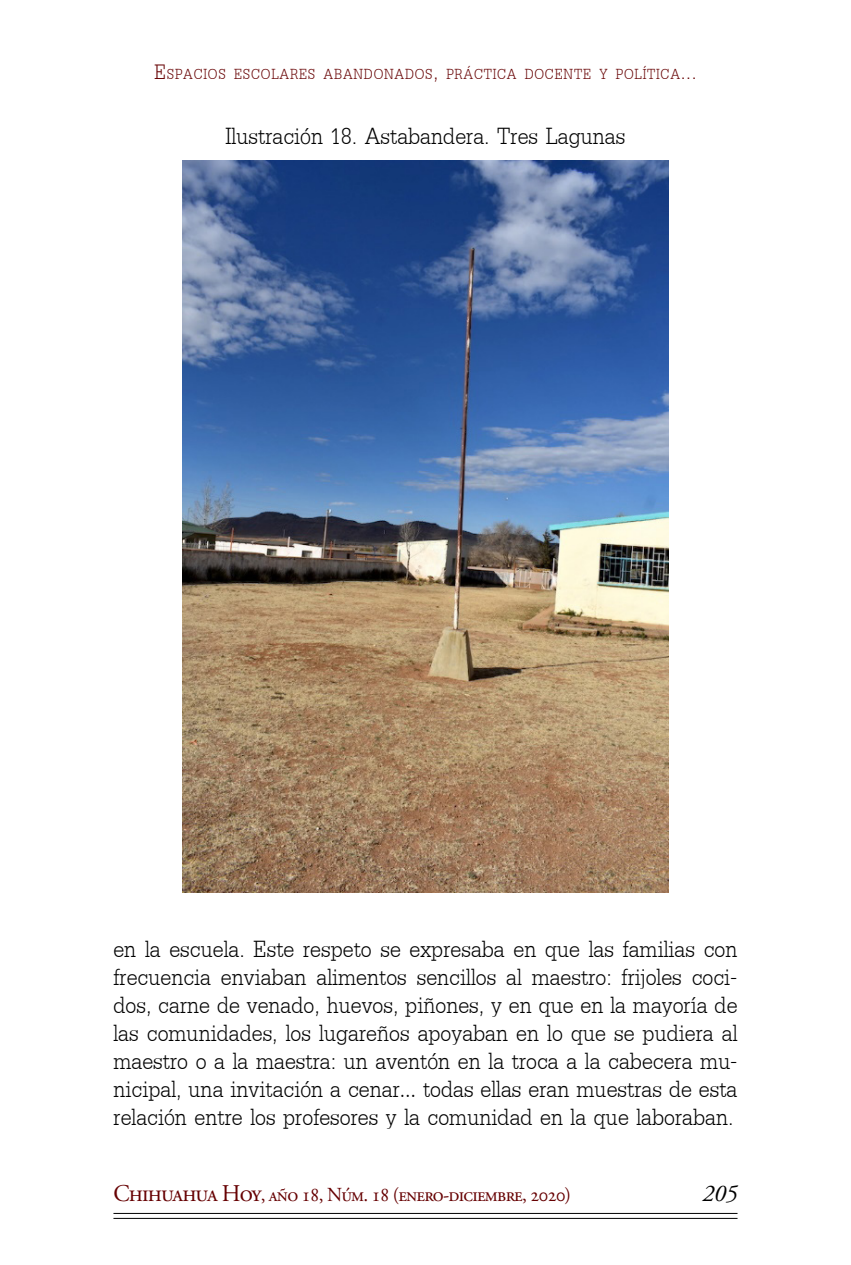
<style>
.page{position:relative;width:851px;height:1265px;background:#fff}
.page>*{position:absolute;margin:0;border:0;box-sizing:border-box;transform-origin:0 0}
.t1{font:34.6px/28px "Dillenia UPC";color:#000;text-align:justify}
.t2{font:italic 24px "Adobe Garamond Pro";color:#000}
.t3{font:21.6px "Dillenia UPC";letter-spacing:.035em;color:#660002}
.t4{font:19.8px "Adobe Garamond Pro";letter-spacing:-.04em;color:#660002}
.s1{font-size:30.8px}
.s2{font-size:24px}
</style>
<div class="page">
<hr style="left:113px;top:1212px;width:624px;height:1px;background:#000">
<hr style="left:113px;top:1217px;width:624px;height:1px;background:#000">
<img style="left:182px;top:161px;width:486px;height:731px">
<p class="t3" style="left:154px;top:59px;width:543px"><span class="s1">E</span>spacios escolares abandonados<span class="s1">,</span> práctica docente y política<span class="s1">...</span></p>
<p class="t1" style="left:225px;top:122px;width:401px">Ilustración 18. Astabandera. Tres Lagunas</p>
<p class="t1" style="left:113px;top:934px;width:625px">en la escuela. Este respeto se expresaba en que las familias con frecuencia enviaban alimentos sencillos al maestro: frijoles coci&shy;dos, carne de venado, huevos, piñones, y en que en la mayoría de las comunidades, los lugareños apoyaban en lo que se pudiera al maestro o a la maestra: un aventón en la troca a la cabecera mu&shy;nicipal, una invitación a cenar… todas ellas eran muestras de esta relación entre los profesores y la comunidad en la que laboraban.</p>
<p class="t4" style="left:113px;top:1182px;width:459px"><span class="s2">Chihuahua Hoy</span>, año 18, Núm. 18 (enero-diciembre, 2020)</p>
<p class="t2" style="left:702px;top:1178px;width:36px">205</p>
</div>
